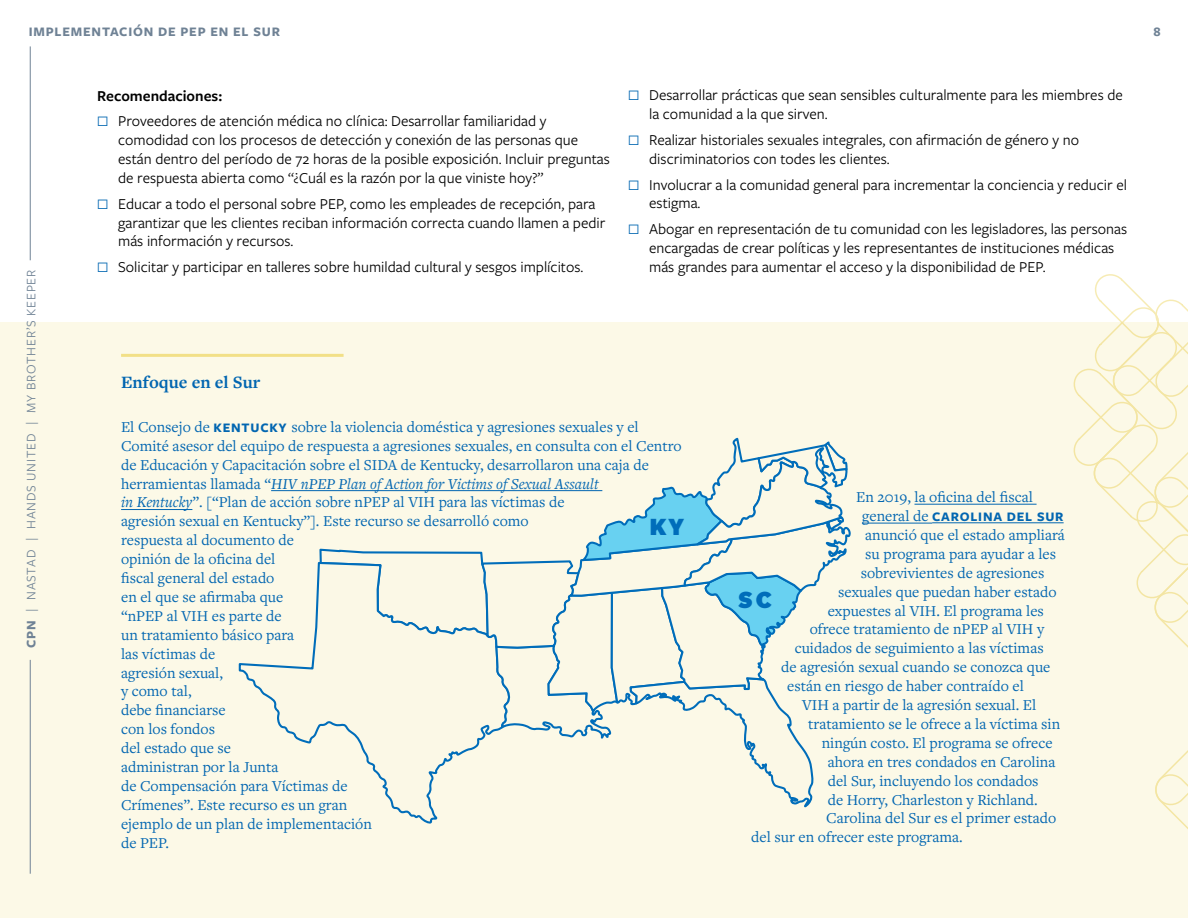
<style>
.page{position:relative;width:1188px;height:918px;background:#fff}
.page>*{position:absolute;margin:0;border:0;box-sizing:border-box;transform-origin:0 0}
.t1{font:900 24.45px "Bilo";color:#006dba}
.t2{font:700 18px "Freight Text Pro";color:#0266b1}
.t3{font:15.75px/18.9px "Freight Text Pro";color:#0266b1}
.t4{font:15.75px/18.9px "Freight Sans Pro";color:#000}
.t5{font:600 15.75px "Freight Sans Pro";color:#000}
.t6{font:13.5px "Freight Sans Pro";letter-spacing:.06em;color:#6f8295}
.t7{font:700 13.5px "Freight Sans Pro";letter-spacing:.06em;color:#6f8295}
.t8{font:700 13.5px "Freight Sans Pro";letter-spacing:.06em;color:#0266b1}
.s1{font-weight:700}
.s2{font-family:"Freight Sans Pro";font-weight:700;font-size:13.5px}
.s3{font-style:italic}
.s4{font-family:"Freight Text Pro";font-weight:400;font-size:15.75px}
</style>
<div class="page">
<div style="left:0;top:322px;width:1188px;height:596px;background:#fcf9e7"></div>
<hr style="left:30px;top:46px;width:1px;height:214px;background:#6f8295">
<hr style="left:30px;top:660px;width:1px;height:214px;background:#6f8295">
<svg style="left:238px;top:562px;width:200px;height:262px"></svg>
<svg style="left:318px;top:437px;width:533px;height:371px"></svg>
<hr style="left:915px;top:504px;width:122px;height:1px;background:#0266b1">
<hr style="left:862px;top:523px;width:70px;height:1px;background:#0266b1">
<hr style="left:932px;top:523px;width:132px;height:1px;background:#0266b1">
<hr style="left:271px;top:490px;width:331px;height:1px;background:#0266b1">
<hr style="left:121px;top:509px;width:71px;height:1px;background:#0266b1">
<hr style="left:121px;top:354px;width:223px;height:3px;background:#f2e087">
<svg style="left:1155px;top:750px;width:33px;height:79px"></svg>
<svg style="left:1073px;top:274px;width:115px;height:374px"></svg>
<p class="t7" style="left:29px;top:22px;width:253px">IMPLEMENTACIÓN DE PEP EN EL SUR</p>
<p class="t7" style="left:1154px;top:22px;width:9px">8</p>
<p class="t6" style="left:22px;top:648px;width:380px;rotate:-90deg"><span class="s1">CPN</span> | NASTAD | HANDS UNITED | MY BROTHER’S KEEPER</p>
<p class="t5" style="left:97px;top:85px;width:127px">Recomendaciones:</p>
<p class="t4" style="left:118px;top:111px;width:493px">Proveedores de atención médica no clínica: Desarrollar familiaridad y comodidad con los procesos de detección y conexión de las personas que están dentro del período de 72 horas de la posible exposición. Incluir preguntas de respuesta abierta como “¿Cuál es la razón por la que viniste hoy?”</p>
<p class="t4" style="left:118px;top:193px;width:489px">Educar a todo el personal sobre PEP, como les empleades de recepción, para garantizar que les clientes reciban información correcta cuando llamen a pedir más información y recursos.</p>
<p class="t4" style="left:118px;top:257px;width:467px">Solicitar y participar en talleres sobre humildad cultural y sesgos implícitos.</p>
<p class="t2" style="left:121px;top:370px;width:141px">Enfoque en el Sur</p>
<p class="t4" style="left:649px;top:85px;width:475px">Desarrollar prácticas que sean sensibles culturalmente para les miembres de la comunidad a la que sirven.</p>
<p class="t4" style="left:649px;top:130px;width:431px">Realizar historiales sexuales integrales, con afirmación de género y no discriminatorios con todes les clientes.</p>
<p class="t4" style="left:649px;top:174px;width:479px">Involucrar a la comunidad general para incrementar la conciencia y reducir el estigma.</p>
<p class="t4" style="left:649px;top:219px;width:479px">Abogar en representación de tu comunidad con les legisladores, las personas encargadas de crear políticas y les representantes de instituciones médicas más grandes para aumentar el acceso y la disponibilidad de PEP.</p>
<p class="t3" style="left:121px;top:417px;width:562px">El Consejo de <span class="s2">KENTUCKY</span> sobre la violencia doméstica y agresiones sexuales y el Comité asesor del equipo de respuesta a agresiones sexuales, en consulta con el Centro de Educación y Capacitación sobre el SIDA de Kentucky, desarrollaron una caja de herramientas llamada “<span class="s3">HIV nPEP Plan of Action for Victims of Sexual Assault<br>in Kentucky</span>”. [“Plan de acción sobre nPEP al VIH para las víctimas de<br>agresión sexual en Kentucky”]. Este recurso se desarrolló como<br>respuesta al documento de<br>opinión de la oficina del<br>fiscal general del estado<br>en el que se afirmaba que<br>“nPEP al VIH es parte de<br>un tratamiento básico para<br>las víctimas de<br>agresión sexual,<br>y como tal,<br>debe financiarse<br>con los fondos<br>del estado que se<br>administran por la Junta<br>de Compensación para Víctimas de<br>Crímenes”. Este recurso es un gran<br>ejemplo de un plan de implementación<br>de PEP.</p>
<p class="t1" style="left:649px;top:510px;width:36px">KY</p>
<p class="t3" style="left:856px;top:487px;width:178px">En 2019, la oficina del fiscal</p>
<p class="t8" style="left:862px;top:507px;width:203px"><span class="s4">general de</span> CAROLINA DEL SUR</p>
<p class="t3" style="left:865px;top:525px;width:201px">anunció que el estado ampliará</p>
<p class="t3" style="left:865px;top:544px;width:192px">su programa para ayudar a les</p>
<p class="t3" style="left:861px;top:563px;width:185px">sobrevivientes de agresiones</p>
<p class="t3" style="left:838px;top:582px;width:220px">sexuales que puedan haber estado</p>
<p class="t3" style="left:828px;top:600px;width:218px">expuestes al VIH. El programa les</p>
<p class="t3" style="left:810px;top:619px;width:236px">ofrece tratamiento de nPEP al VIH y</p>
<p class="t3" style="left:795px;top:638px;width:250px">cuidados de seguimiento a las víctimas</p>
<p class="t3" style="left:781px;top:657px;width:271px">de agresión sexual cuando se conozca que</p>
<p class="t3" style="left:787px;top:676px;width:238px">están en riesgo de haber contraído el</p>
<p class="t3" style="left:802px;top:695px;width:236px">VIH a partir de la agresión sexual. El</p>
<p class="t3" style="left:808px;top:714px;width:254px">tratamiento se le ofrece a la víctima sin</p>
<p class="t3" style="left:822px;top:733px;width:232px">ningún costo. El programa se ofrece</p>
<p class="t3" style="left:828px;top:752px;width:229px">ahora en tres condados en Carolina</p>
<p class="t3" style="left:828px;top:771px;width:212px">del Sur, incluyendo los condados</p>
<p class="t3" style="left:828px;top:789px;width:212px">de Horry, Charleston y Richland.</p>
<p class="t3" style="left:826px;top:808px;width:232px">Carolina del Sur es el primer estado</p>
<p class="t3" style="left:751px;top:827px;width:213px">del sur en ofrecer este programa.</p>
<p class="t1" style="left:738px;top:583px;width:35px">SC</p>
</div>
